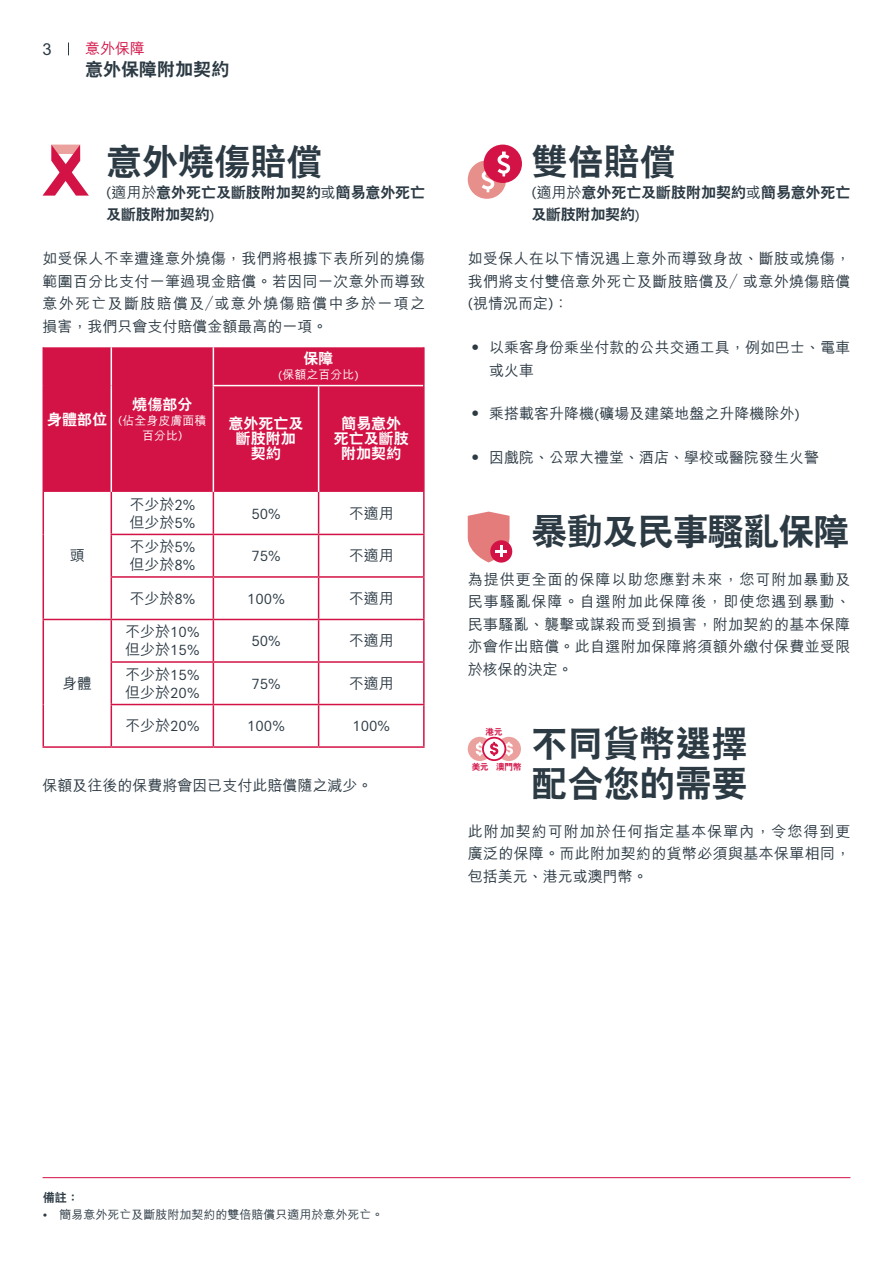
<style>
.page{position:relative;width:893px;height:1263px;background:#fff}
.page>*{position:absolute;margin:0;border:0;box-sizing:border-box;transform-origin:0 0}
.t1{font:800 36px/39.9px "C Hei 2 HK";color:#2c3a44}
.t2{font:800 36px "C Hei 2 HK";letter-spacing:-.02em;color:#2c3a44}
.t3{font:800 18px "C Hei 2 HK";color:#2c3a44}
.t4{font:500 16.5px "M Hei HK";color:#2c3a44}
.t5{font:500 15px/22.5px "M Hei HK";letter-spacing:.005em;color:#2c3a44}
.t6{font:800 15px/22.5px "C Hei 2 HK";letter-spacing:-.005em;color:#2c3a44}
.t7{font:800 15px/15px "C Hei 2 HK";color:#fff;text-align:center}
.t8{font:15px "AIA Everest";color:#2c3a44}
.t9{font:500 15px "M Hei HK";color:#d31245}
.t10{font:500 12px "M Hei HK";color:#2c3a44}
.t11{font:500 12px/15px "M Hei HK";color:#fff;text-align:center}
.t12{font:800 12px "C Hei 2 HK";color:#2c3a44}
.t13{font:800 8.55px "C Hei 2 HK";color:#d31245}
.s1{font-family:"AIA Everest";font-weight:400}
.s2{font-family:"M Hei HK";font-weight:500}
</style>
<div class="page">
<svg style="left:68px;top:43px;width:1px;height:12px"></svg>
<div style="left:468px;top:160px;width:38px;height:39px;background:#e78f8b;border-radius:50%"></div>
<div style="left:483px;top:145px;width:39px;height:38px;background:#d31245;border-radius:50%"></div>
<svg style="left:481px;top:152px;width:29px;height:40px"></svg>
<div style="left:490px;top:540px;width:22px;height:23px;background:#d31245;border-radius:50%"></div>
<svg style="left:468px;top:512px;width:42px;height:50px"></svg>
<hr style="left:43px;top:1177px;width:807px;height:1px;background:#d31245">
<div style="left:44px;top:347px;width:379px;height:145px;background:#d31245"></div>
<hr style="left:111px;top:347px;width:1px;height:39px;background:#fff">
<hr style="left:111px;top:386px;width:1px;height:106px;background:#fff">
<hr style="left:43px;top:347px;width:1px;height:39px;background:#d31245">
<hr style="left:43px;top:386px;width:1px;height:106px;background:#d31245">
<hr style="left:43px;top:492px;width:1px;height:42px;background:#d31245">
<hr style="left:43px;top:534px;width:1px;height:43px;background:#d31245">
<hr style="left:43px;top:577px;width:1px;height:42px;background:#d31245">
<hr style="left:43px;top:620px;width:1px;height:42px;background:#d31245">
<hr style="left:43px;top:662px;width:1px;height:42px;background:#d31245">
<hr style="left:43px;top:704px;width:1px;height:42px;background:#d31245">
<hr style="left:43px;top:619px;width:68px;height:1px;background:#d31245">
<hr style="left:43px;top:746px;width:68px;height:2px;background:#d31245">
<hr style="left:213px;top:347px;width:1px;height:38px;background:#fff">
<hr style="left:213px;top:386px;width:1px;height:106px;background:#fff">
<hr style="left:423px;top:347px;width:2px;height:39px;background:#d31245">
<hr style="left:423px;top:386px;width:2px;height:106px;background:#d31245">
<hr style="left:111px;top:492px;width:1px;height:42px;background:#d31245">
<hr style="left:213px;top:492px;width:1px;height:42px;background:#d31245">
<hr style="left:318px;top:492px;width:1px;height:42px;background:#d31245">
<hr style="left:423px;top:492px;width:2px;height:42px;background:#d31245">
<hr style="left:111px;top:534px;width:102px;height:1px;background:#d31245">
<hr style="left:111px;top:535px;width:1px;height:41px;background:#d31245">
<hr style="left:213px;top:534px;width:106px;height:1px;background:#d31245">
<hr style="left:213px;top:535px;width:1px;height:41px;background:#d31245">
<hr style="left:319px;top:534px;width:106px;height:1px;background:#d31245">
<hr style="left:318px;top:535px;width:1px;height:41px;background:#d31245">
<hr style="left:423px;top:535px;width:2px;height:41px;background:#d31245">
<hr style="left:111px;top:576px;width:102px;height:2px;background:#d31245">
<hr style="left:111px;top:578px;width:1px;height:41px;background:#d31245">
<hr style="left:213px;top:576px;width:106px;height:2px;background:#d31245">
<hr style="left:213px;top:578px;width:1px;height:41px;background:#d31245">
<hr style="left:319px;top:576px;width:106px;height:2px;background:#d31245">
<hr style="left:318px;top:578px;width:1px;height:41px;background:#d31245">
<hr style="left:423px;top:578px;width:2px;height:41px;background:#d31245">
<hr style="left:111px;top:619px;width:102px;height:1px;background:#d31245">
<hr style="left:111px;top:620px;width:1px;height:41px;background:#d31245">
<hr style="left:213px;top:619px;width:106px;height:1px;background:#d31245">
<hr style="left:213px;top:620px;width:1px;height:41px;background:#d31245">
<hr style="left:319px;top:619px;width:106px;height:1px;background:#d31245">
<hr style="left:318px;top:620px;width:1px;height:41px;background:#d31245">
<hr style="left:423px;top:620px;width:2px;height:41px;background:#d31245">
<hr style="left:111px;top:661px;width:102px;height:2px;background:#d31245">
<hr style="left:111px;top:663px;width:1px;height:41px;background:#d31245">
<hr style="left:213px;top:661px;width:106px;height:2px;background:#d31245">
<hr style="left:213px;top:663px;width:1px;height:41px;background:#d31245">
<hr style="left:319px;top:661px;width:106px;height:2px;background:#d31245">
<hr style="left:318px;top:663px;width:1px;height:41px;background:#d31245">
<hr style="left:423px;top:663px;width:2px;height:41px;background:#d31245">
<hr style="left:111px;top:704px;width:102px;height:1px;background:#d31245">
<hr style="left:111px;top:705px;width:1px;height:41px;background:#d31245">
<hr style="left:213px;top:704px;width:106px;height:1px;background:#d31245">
<hr style="left:213px;top:705px;width:1px;height:41px;background:#d31245">
<hr style="left:319px;top:704px;width:106px;height:1px;background:#d31245">
<hr style="left:318px;top:705px;width:1px;height:41px;background:#d31245">
<hr style="left:423px;top:705px;width:2px;height:41px;background:#d31245">
<hr style="left:111px;top:746px;width:102px;height:2px;background:#d31245">
<hr style="left:213px;top:746px;width:106px;height:2px;background:#d31245">
<hr style="left:319px;top:746px;width:106px;height:2px;background:#d31245">
<hr style="left:213px;top:385px;width:106px;height:1px;background:#fff">
<hr style="left:319px;top:385px;width:104px;height:1px;background:#fff">
<hr style="left:318px;top:386px;width:1px;height:106px;background:#fff">
<svg style="left:43px;top:145px;width:46px;height:51px"></svg>
<svg style="left:468px;top:737px;width:53px;height:24px"></svg>
<p class="t4" style="left:43px;top:37px;width:11px">3</p>
<p class="t9" style="left:85px;top:38px;width:61px">意外保障</p>
<p class="t3" style="left:85px;top:57px;width:145px">意外保障附加契約</p>
<h1 class="t1" style="left:106px;top:142px;width:217px">意外燒傷賠償</h1>
<p class="t6" style="left:106px;top:181px;width:320px"><span class="s1">(</span><span class="s2">適用於</span>意外死亡及斷肢附加契約<span class="s2">或</span>簡易意外死亡及斷肢附加契約<span class="s1">)</span></p>
<p class="t5" style="left:43px;top:246px;width:384px;text-align:justify">如受保人不幸遭逢意外燒傷，我們將根據下表所列的燒傷範圍百分比支付一筆過現金賠償。若因同一次意外而導致意外死亡及斷肢賠償及／或意外燒傷賠償中多於一項之損害，我們只會支付賠償金額最高的一項。</p>
<p class="t7" style="left:47px;top:412px;width:61px">身體部位</p>
<p class="t7" style="left:132px;top:397px;width:61px">燒傷部分</p>
<p class="t11" style="left:118px;top:412px;width:90px"><span class="s1">(</span>佔全身皮膚面積百分比<span class="s1">)</span></p>
<p class="t7" style="left:304px;top:351px;width:31px">保障</p>
<p class="t11" style="left:278px;top:366px;width:82px"><span class="s1">(</span>保額之百分比<span class="s1">)</span></p>
<p class="t7" style="left:228px;top:416px;width:76px">意外死亡及斷肢附加契約</p>
<p class="t7" style="left:334px;top:416px;width:76px">簡易意外死亡及斷肢附加契約</p>
<p class="t5" style="left:70px;top:543px;width:16px">頭</p>
<p class="t5" style="left:62px;top:671px;width:31px">身體</p>
<p class="t5" style="left:129px;top:494px;width:67px;line-height:18px">不少於<span class="s1">2%</span>但少於<span class="s1">5%</span></p>
<p class="t8" style="left:251px;top:505px;width:31px">50%</p>
<p class="t5" style="left:349px;top:501px;width:47px">不適用</p>
<p class="t5" style="left:129px;top:537px;width:67px;line-height:18px">不少於<span class="s1">5%</span>但少於<span class="s1">8%</span></p>
<p class="t8" style="left:251px;top:548px;width:31px">75%</p>
<p class="t5" style="left:349px;top:543px;width:47px">不適用</p>
<p class="t5" style="left:129px;top:586px;width:67px">不少於<span class="s1">8%</span></p>
<p class="t8" style="left:247px;top:590px;width:39px">100%</p>
<p class="t5" style="left:349px;top:586px;width:47px">不適用</p>
<p class="t5" style="left:125px;top:622px;width:76px;line-height:18px">不少於<span class="s1">10%</span>但少於<span class="s1">15%</span></p>
<p class="t8" style="left:251px;top:633px;width:31px">50%</p>
<p class="t5" style="left:349px;top:628px;width:47px">不適用</p>
<p class="t5" style="left:125px;top:664px;width:76px;line-height:18px">不少於<span class="s1">15%</span>但少於<span class="s1">20%</span></p>
<p class="t8" style="left:251px;top:675px;width:31px">75%</p>
<p class="t5" style="left:349px;top:671px;width:46px">不適用</p>
<p class="t5" style="left:125px;top:713px;width:76px">不少於<span class="s1">20%</span></p>
<p class="t8" style="left:247px;top:718px;width:39px">100%</p>
<p class="t8" style="left:352px;top:718px;width:39px">100%</p>
<p class="t5" style="left:43px;top:773px;width:331px">保額及往後的保費將會因已支付此賠償隨之減少。</p>
<h1 class="t1" style="left:531px;top:142px;width:145px">雙倍賠償</h1>
<p class="t6" style="left:531px;top:181px;width:320px"><span class="s1">(</span><span class="s2">適用於</span>意外死亡及斷肢附加契約<span class="s2">或</span>簡易意外死亡及斷肢附加契約<span class="s1">)</span></p>
<p class="t5" style="left:468px;top:246px;width:384px;text-align:justify">如受保人在以下情況遇上意外而導致身故、斷肢或燒傷，我們將支付雙倍意外死亡及斷肢賠償及／或意外燒傷賠償<span class="s1">(</span>視情況而定<span class="s1">)</span>：</p>
<p class="t5" style="left:489px;top:335px;width:363px;text-indent:-21px">• 以乘客身份乘坐付款的公共交通工具，例如巴士、電車或火車</p>
<p class="t5" style="left:468px;top:401px;width:334px">• 乘搭載客升降機<span class="s1">(</span>礦場及建築地盤之升降機除外<span class="s1">)</span></p>
<p class="t5" style="left:468px;top:445px;width:353px">• 因戲院、公眾大禮堂、酒店、學校或醫院發生火警</p>
<h1 class="t2" style="left:531px;top:507px;width:320px">暴動及民事騷亂保障</h1>
<p class="t5" style="left:468px;top:567px;width:384px;text-align:justify">為提供更全面的保障以助您應對未來，您可附加暴動及民事騷亂保障。自選附加此保障後，即使您遇到暴動、民事騷亂、襲擊或謀殺而受到損害，附加契約的基本保障亦會作出賠償。此自選附加保障將須額外繳付保費並受限於核保的決定。</p>
<h1 class="t1" style="left:531px;top:724px;width:217px">不同貨幣選擇配合您的需要</h1>
<p class="t5" style="left:468px;top:819px;width:384px;text-align:justify">此附加契約可附加於任何指定基本保單內，令您得到更廣泛的保障。而此附加契約的貨幣必須與基本保單相同，包括美元、港元或澳門幣。</p>
<p class="t13" style="left:485px;top:726px;width:19px">港元</p>
<p class="t13" style="left:472px;top:761px;width:52px">美元 澳門幣</p>
<p class="t12" style="left:43px;top:1189px;width:37px">備註：</p>
<p class="t10" style="left:43px;top:1206px;width:342px"><span class="s1">•</span> 簡易意外死亡及斷肢附加契約的雙倍賠償只適用於意外死亡。</p>
</div>
